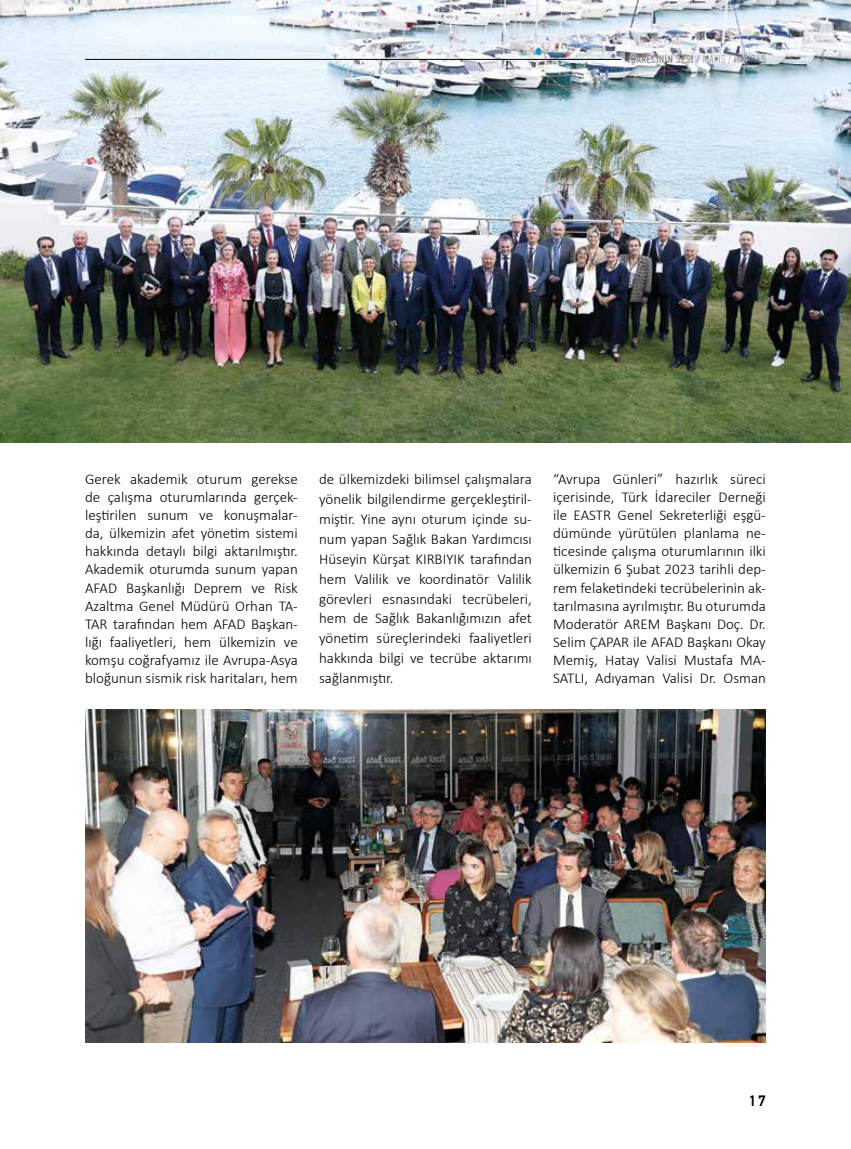
<style>
.page{position:relative;width:851px;height:1149px;background:#fff}
.page>*{position:absolute;margin:0;border:0;box-sizing:border-box;transform-origin:0 0}
.t1{font:300 15px/18.1px "Calibri";color:#000;text-align:justify}
.t2{font:500 15px "PF Din Text Pro";color:#000}
.t3{font:11.25px "PF Din Text Comp Pro";letter-spacing:.055em;color:#808285}
.s1{font-weight:100}
</style>
<div class="page">
<img style="left:0;top:0;width:850px;height:442px">
<hr style="left:85px;top:59px;width:536px;height:1px;background:#000">
<img style="left:85px;top:709px;width:680px;height:333px">
<p class="t3" style="left:628px;top:53px;width:139px">İDARECİNİN SESİ / <span class="s1">MAYIS / HAZİRAN</span></p>
<p class="t1" style="left:85px;top:469px;width:214px">Gerek akademik oturum gerekse de çalışma oturumlarında gerçek&shy;leştirilen sunum ve konuşmalar&shy;da, ülkemizin afet yönetim sistemi hakkında detaylı bilgi aktarılmıştır.<br>Akademik oturumda sunum yapan AFAD Başkanlığı Deprem ve Risk Azaltma Genel Müdürü Orhan TA-TAR tarafından hem AFAD Başkan&shy;lığı faaliyetleri, hem ülkemizin ve komşu coğrafyamız ile Avrupa-Asya bloğunun sismik risk haritaları, hem</p>
<p class="t1" style="left:319px;top:468px;width:214px;line-height:20px">de ülkemizdeki bilimsel çalışmalara yönelik bilgilendirme gerçekleştiril&shy;miştir. Yine aynı oturum içinde su&shy;num yapan Sağlık Bakan Yardımcısı Hüseyin Kürşat KIRBIYIK tarafından hem Valilik ve koordinatör Valilik görevleri esnasındaki tecrübeleri, hem de Sağlık Bakanlığımızın afet yönetim süreçlerindeki faaliyetleri hakkında bilgi ve tecrübe aktarımı sağlanmıştır.</p>
<p class="t1" style="left:553px;top:469px;width:214px">“Avrupa Günleri” hazırlık süreci içerisinde, Türk İdareciler Derneği ile EASTR Genel Sekreterliği eşgü&shy;dümünde yürütülen planlama ne&shy;ticesinde çalışma oturumlarının ilki ülkemizin 6 Şubat 2023 tarihli dep&shy;rem felaketindeki tecrübelerinin ak&shy;tarılmasına ayrılmıştır. Bu oturumda Moderatör AREM Başkanı Doç. Dr.<br>Selim ÇAPAR ile AFAD Başkanı Okay Memiş, Hatay Valisi Mustafa MA-SATLI, Adıyaman Valisi Dr. Osman</p>
<p class="t2" style="left:748px;top:1091px;width:19px">17</p>
</div>
